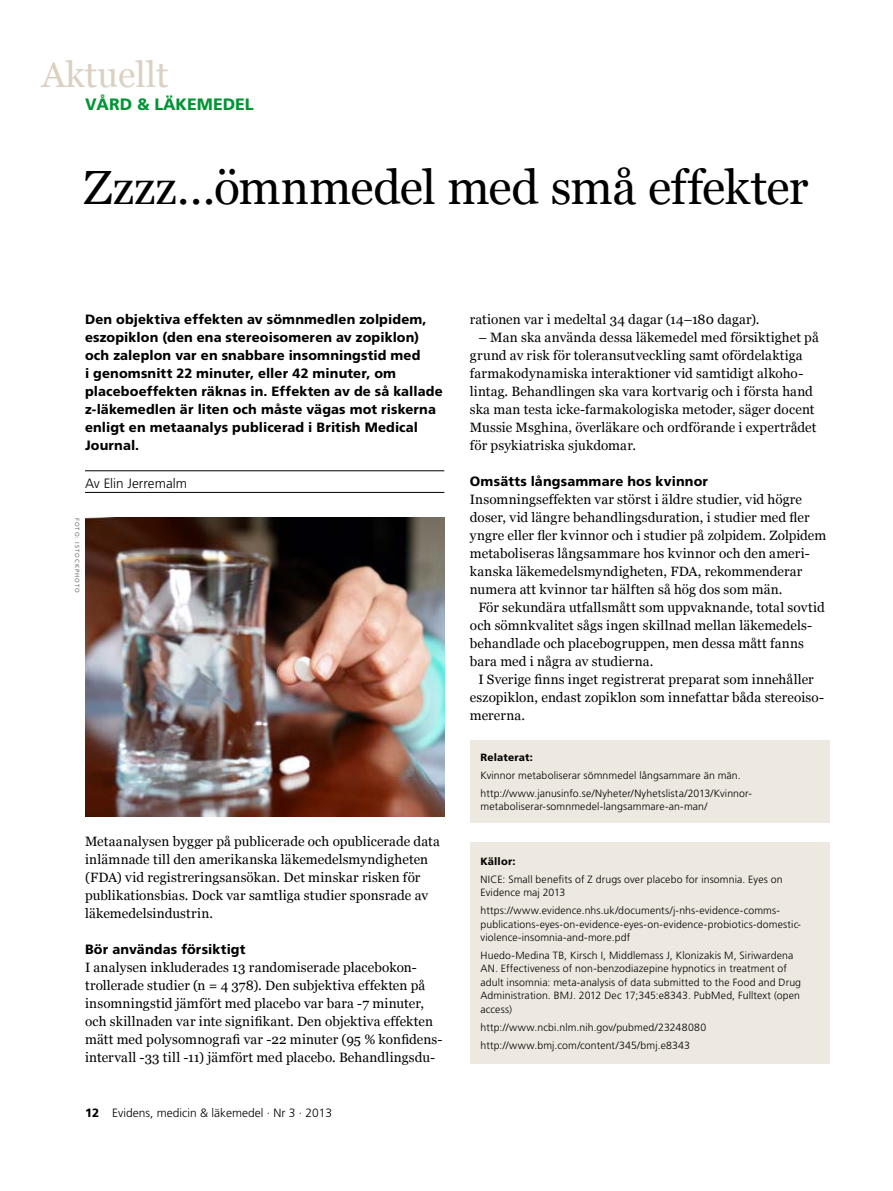
<style>
.page{position:relative;width:893px;height:1191px;background:#fff}
.page>*{position:absolute;margin:0;border:0;box-sizing:border-box;transform-origin:0 0}
.t1{font:48px "Georgia";letter-spacing:-.015em;color:#000}
.t2{font:36px "Georgia";color:#dbd1c2}
.t3{font:800 16.5px "Frutiger SLLOTF";color:#009534}
.t4{font:13.5px/18px "Georgia";letter-spacing:.01em;color:#000}
.t5{font:800 13.5px/18px "Frutiger SLLOTF";letter-spacing:.01em;color:#000}
.t6{font:300 13.5px "Frutiger SLLOTF";color:#000}
.t7{font:300 12px "Frutiger SLLOTF";color:#000}
.t8{font:300 10.5px/13.5px "Frutiger SLLOTF";letter-spacing:.01em;color:#000}
.t9{font:800 10.5px "Frutiger SLLOTF";letter-spacing:.015em;color:#000}
.t10{font:6px "Frutiger SLLOTF";letter-spacing:.17em;color:#707172}
.s1{font-weight:800}
</style>
<div class="page">
<hr style="left:85px;top:470px;width:359px;height:1px;background:#000">
<hr style="left:85px;top:492px;width:359px;height:1px;background:#000">
<div style="left:470px;top:740px;width:359px;height:83px;background:#ede8e0"></div>
<div style="left:470px;top:842px;width:359px;height:221px;background:#ede8e0"></div>
<img style="left:85px;top:518px;width:359px;height:298px">
<h2 class="t2" style="left:41px;top:53px;width:128px">Aktuellt</h2>
<p class="t3" style="left:85px;top:95px;width:139px">VÅRD &amp; LÄKEMEDE</p>
<p class="t3" style="left:245px;top:95px;width:10px">L</p>
<h1 class="t1" style="left:84px;top:158px;width:726px">Zzzz…ömnmedel med små effekter</h1>
<p class="t5" style="left:85px;top:310px;width:359px">Den objektiva effekten av sömnmedlen zolpidem, eszopiklon (den ena stereoisomeren av zopiklon) och zaleplon var en snabbare insomningstid med<br>i genomsnitt 22 minuter, eller 42 minuter, om placeboeffekten räknas in. Effekten av de så kallade z-läkemedlen är liten och måste vägas mot riskerna enligt en metaanalys publicerad i British Medical Journal.</p>
<p class="t6" style="left:85px;top:475px;width:103px">Av Elin Jerremalm</p>
<p class="t10" style="left:81px;top:518px;width:77px;rotate:90deg">Foto: iStockphoto</p>
<p class="t4" style="left:85px;top:833px;width:356px">Metaanalysen bygger på publicerade och opublicerade data inlämnade till den amerikanska läkemedelsmyndigheten (FDA) vid registreringsansökan. Det minskar risken för publikationsbias. Dock var samtliga studier sponsrade av läkemedelsindustrin.</p>
<p class="t5" style="left:85px;top:940px;width:162px">Bör användas försiktigt</p>
<p class="t4" style="left:85px;top:959px;width:359px">I analysen inkluderades 13 randomiserade placebokon&shy;trollerade studier (n = 4 378). Den subjektiva effekten på insomningstid jämfört med placebo var bara -7 minuter, och skillnaden var inte signifikant. Den objektiva effekten mätt med polysomnografi var -22 minuter (95 % konfidens&shy;intervall -33 till -11) jämfört med placebo. Behandlingsdu-</p>
<p class="t7" style="left:85px;top:1106px;width:249px"><span class="s1">12</span> Evidens, medicin &amp; läkemedel · Nr 3 · 2013</p>
<p class="t4" style="left:470px;top:311px;width:291px">rationen var i medeltal 34 dagar (14–180 dagar).</p>
<p class="t4" style="left:470px;top:329px;width:350px;text-indent:9px">– Man ska använda dessa läkemedel med försiktighet på grund av risk för toleransutveckling samt ofördelaktiga farmakodynamiska interaktioner vid samtidigt alkoho&shy;lintag. Behandlingen ska vara kortvarig och i första hand ska man testa icke-farmakologiska metoder, säger docent Mussie Msghina, överläkare och ordförande i expertrådet för psykiatriska sjukdomar.</p>
<p class="t5" style="left:470px;top:472px;width:240px">Omsätts långsammare hos kvinnor</p>
<p class="t4" style="left:470px;top:491px;width:358px">Insomningseffekten var störst i äldre studier, vid högre doser, vid längre behandlingsduration, i studier med fler yngre eller fler kvinnor och i studier på zolpidem. Zolpidem metaboliseras långsammare hos kvinnor och den ameri&shy;kanska läkemedelsmyndigheten, FDA, rekommenderar numera att kvinnor tar hälften så hög dos som män.</p>
<p class="t4" style="left:470px;top:598px;width:356px;text-indent:9px">För sekundära utfallsmått som uppvaknande, total sovtid och sömnkvalitet sågs ingen skillnad mellan läkemedels&shy;behandlade och placebogruppen, men dessa mått fanns bara med i några av studierna.</p>
<p class="t4" style="left:470px;top:670px;width:356px;text-indent:9px">I Sverige finns inget registrerat preparat som innehåller eszopiklon, endast zopiklon som innefattar båda stereoiso&shy;mererna.</p>
<p class="t9" style="left:480px;top:751px;width:54px">Relaterat:</p>
<p class="t8" style="left:480px;top:766px;width:273px;line-height:17.7px">Kvinnor metaboliserar sömnmedel långsammare än män. http://www.janusinfo.se/Nyheter/Nyhetslista/2013/Kvinnor-</p>
<p class="t8" style="left:480px;top:800px;width:228px">metaboliserar-somnmedel-langsammare-an-man/</p>
<p class="t9" style="left:480px;top:855px;width:37px">Källor:</p>
<p class="t8" style="left:480px;top:872px;width:304px">NICE: Small benefits of Z drugs over placebo for insomnia. Eyes on<br>Evidence maj 2013</p>
<p class="t8" style="left:480px;top:904px;width:322px">https://www.evidence.nhs.uk/documents/j-nhs-evidence-comms&shy;publications-eyes-on-evidence-eyes-on-evidence-probiotics-domestic&shy;violence-insomnia-and-more.pdf</p>
<p class="t8" style="left:480px;top:948px;width:322px">Huedo-Medina TB, Kirsch I, Middlemass J, Klonizakis M, Siriwardena AN. Effectiveness of non-benzodiazepine hypnotics in treatment of adult insomnia: meta-analysis of data submitted to the Food and Drug Administration. BMJ. 2012 Dec 17;345:e8343. PubMed, Fulltext (open access)</p>
<p class="t8" style="left:480px;top:1018px;width:227px;line-height:17.7px">http://www.ncbi.nlm.nih.gov/pubmed/23248080 http://www.bmj.com/content/345/bmj.e8343</p>
</div>
